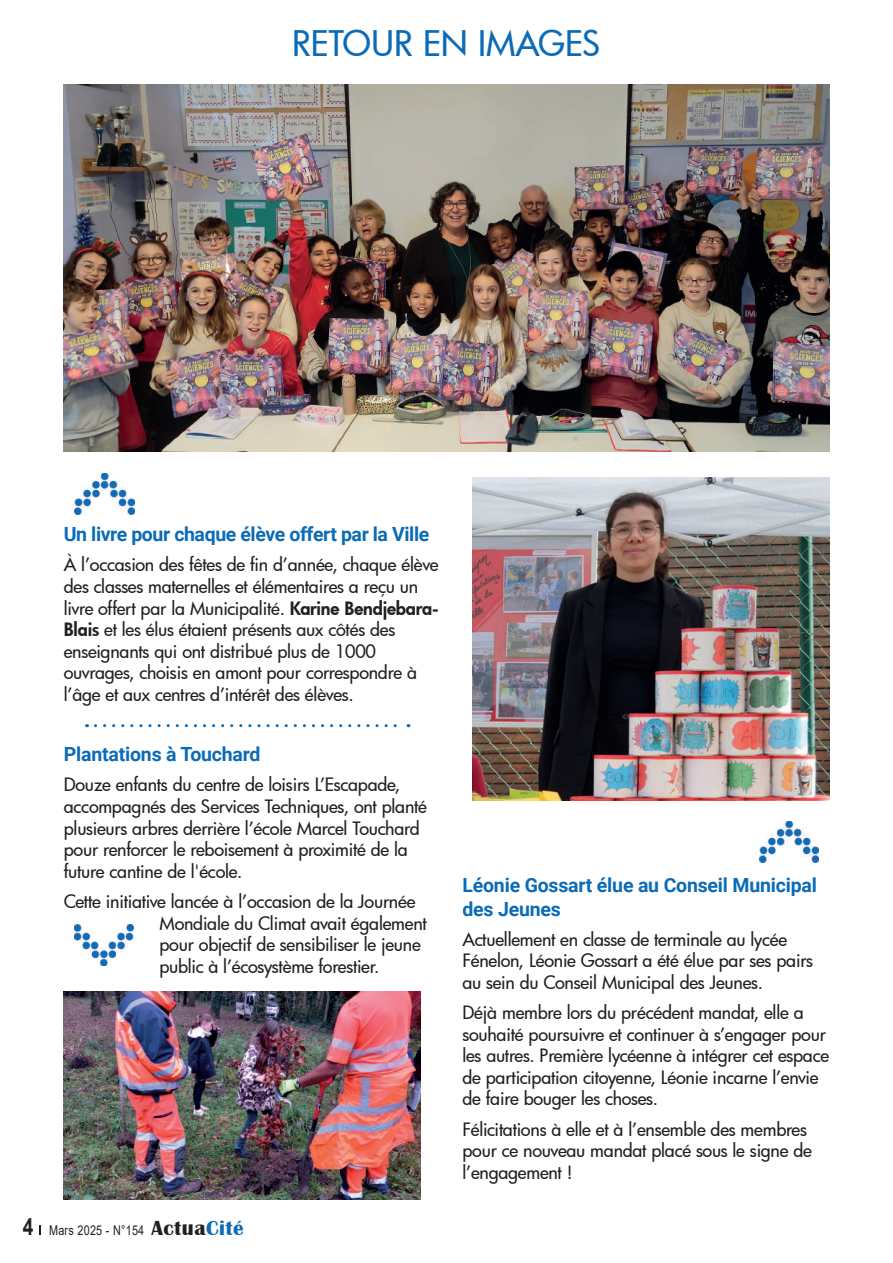
<style>
.page{position:relative;width:893px;height:1263px;background:#fff}
.page>*{position:absolute;margin:0;border:0;box-sizing:border-box;transform-origin:0 0}
.t1{font:500 34.5px "Futura";color:#0b6bb6}
.t2{font:700 19.5px/23.4px "Roboto";letter-spacing:-.01em;color:#0b6bb6}
.t3{font:500 18px/21.6px "Futura";letter-spacing:-.015em;color:#231f20}
.t4{font:13.5px "Arial";letter-spacing:.02em;color:#231f20;scale:.8 1}
.s1{font-weight:800}
.s2{font-weight:700;font-size:24px}
.s3{font-family:"Britannic";font-weight:700;font-size:21px}
.s4{font-family:"Britannic";font-weight:700;font-size:21px;color:#0b6bb6}
</style>
<div class="page">
<img style="left:64px;top:84px;width:765px;height:368px">
<img style="left:64px;top:992px;width:356px;height:207px">
<svg style="left:95px;top:724px;width:314px;height:3px"></svg>
<img style="left:472px;top:477px;width:357px;height:323px">
<img style="left:75px;top:473px;width:59px;height:41px">
<img style="left:74px;top:924px;width:60px;height:42px">
<img style="left:759px;top:822px;width:59px;height:41px">
<h1 class="t1" style="left:292px;top:20px;width:310px">RETOUR EN IMAGES</h1>
<p class="t2" style="left:64px;top:522px;width:367px">Un livre pour chaque élève offert par la Ville</p>
<p class="t3" style="left:64px;top:553px;width:376px">À l’occasion des fêtes de fin d’année, chaque élève des classes maternelles et élémentaires a reçu un livre offert par la Municipalité. <span class="s1">Karine Bendjebara-Blais</span> et les élus étaient présents aux côtés des enseignants qui ont distribué plus de 1000 ouvrages, choisis en amont pour correspondre à l’âge et aux centres d’intérêt des élèves.</p>
<p class="t2" style="left:64px;top:742px;width:198px">Plantations à Touchard</p>
<p class="t3" style="left:64px;top:774px;width:365px">Douze enfants du centre de loisirs L’Escapade, accompagnés des Services Techniques, ont planté plusieurs arbres derrière l’école Marcel Touchard pour renforcer le reboisement à proximité de la future cantine de l'école.</p>
<p class="t3" style="left:159px;top:890px;width:269px;text-indent:-96px">Cette initiative lancée à l’occasion de la Journée Mondiale du Climat avait également pour objectif de sensibiliser le jeune public à l’écosystème forestier.</p>
<p class="t4" style="left:23px;top:1221px;width:278px"><span class="s2">4</span> Mars 2025 - N°154 <span class="s3">Actua</span><span class="s4">Cité</span></p>
<p class="t2" style="left:462px;top:873px;width:356px">Léonie Gossart élue au Conseil Municipal des Jeunes</p>
<p class="t3" style="left:462px;top:928px;width:352px">Actuellement en classe de terminale au lycée<br>Fénelon, Léonie Gossart a été élue par ses pairs au sein du Conseil Municipal des Jeunes.</p>
<p class="t3" style="left:462px;top:1001px;width:368px">Déjà membre lors du précédent mandat, elle a souhaité poursuivre et continuer à s’engager pour les autres. Première lycéenne à intégrer cet espace de participation citoyenne, Léonie incarne l’envie de faire bouger les choses.</p>
<p class="t3" style="left:462px;top:1118px;width:351px">Félicitations à elle et à l’ensemble des membres pour ce nouveau mandat placé sous le signe de l’engagement !</p>
</div>
